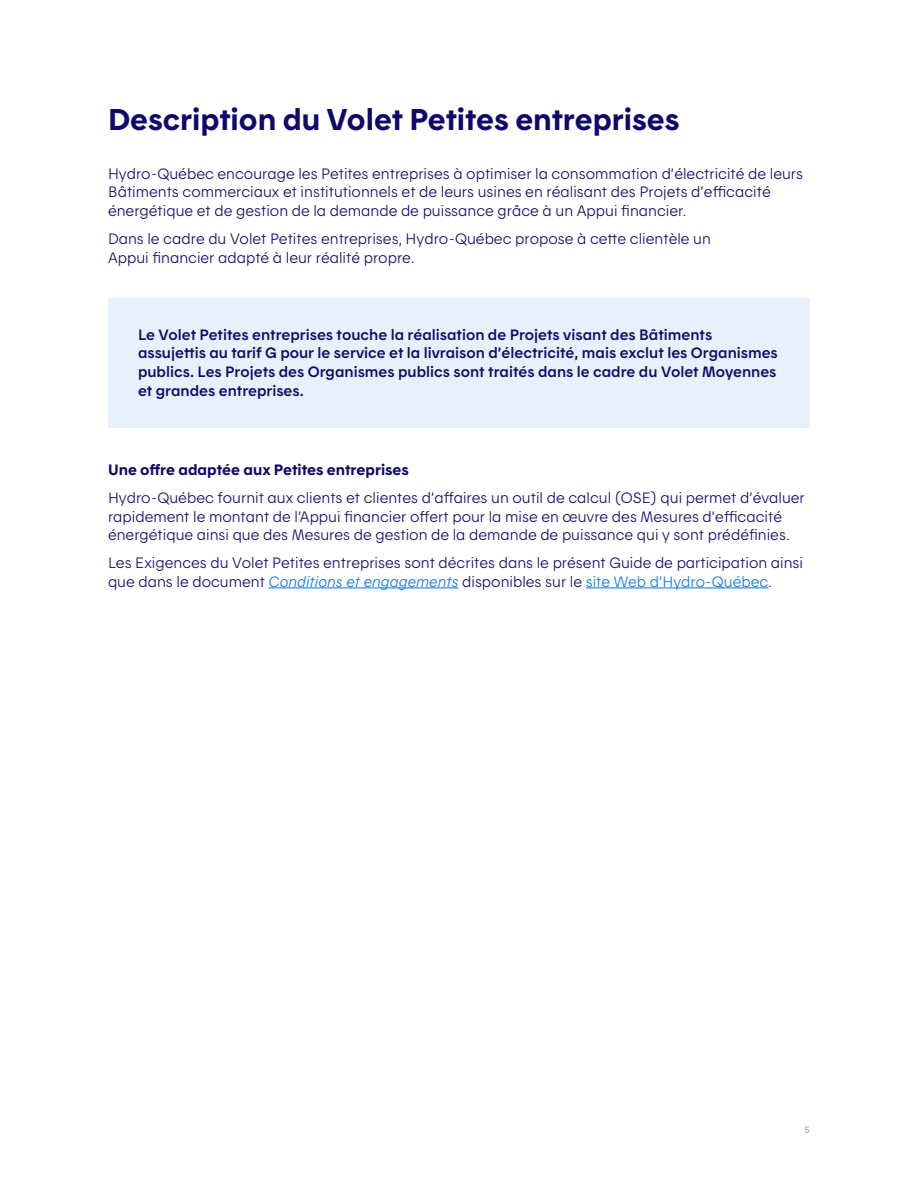
<style>
.page{position:relative;width:918px;height:1188px;background:#fff}
.page>*{position:absolute;margin:0;border:0;box-sizing:border-box;transform-origin:0 0}
.t1{font:30px "Hydro Quebec Gras";color:#0f096c}
.t2{font:15px/18.8px "Hydro Quebec Maigre";color:#0f096c}
.t3{font:15px/18.8px "Hydro Quebec Demi";color:#0f096c}
.t4{font:15px "Hydro Quebec Gras";color:#0f096c}
.t5{font:9px "Hydro Quebec Normal";color:#9d9d9d}
.s1{font-family:"Hydro Quebec Maigre Italique";color:#0e75e5}
.s2{color:#0e75e5}
</style>
<div class="page">
<hr style="left:269px;top:588px;width:190px;height:1px;background:#0e75e5">
<hr style="left:586px;top:588px;width:182px;height:1px;background:#0e75e5">
<div style="left:108px;top:299px;width:702px;height:129px;background:#e7f1fc"></div>
<h2 class="t1" style="left:108px;top:101px;width:573px">Description du Volet Petites entreprises</h2>
<p class="t2" style="left:108px;top:164px;width:697px">Hydro‑Québec encourage les Petites entreprises à optimiser la consommation d’électricité de leurs<br>Bâtiments commerciaux et institutionnels et de leurs usines en réalisant des Projets d’efficacité énergétique et de gestion de la demande de puissance grâce à un Appui financier.</p>
<p class="t2" style="left:108px;top:229px;width:605px">Dans le cadre du Volet Petites entreprises, Hydro‑Québec propose à cette clientèle un<br>Appui financier adapté à leur réalité propre.</p>
<p class="t3" style="left:138px;top:324px;width:641px">Le Volet Petites entreprises touche la réalisation de Projets visant des Bâtiments assujettis au tarif G pour le service et la livraison d’électricité, mais exclut les Organismes publics. Les Projets des Organismes publics sont traités dans le cadre du Volet Moyennes et grandes entreprises.</p>
<h3 class="t4" style="left:108px;top:460px;width:302px">Une offre adaptée aux Petites entreprises</h3>
<p class="t2" style="left:108px;top:488px;width:698px">Hydro‑Québec fournit aux clients et clientes d’affaires un outil de calcul (OSE) qui permet d’évaluer rapidement le montant de l’Appui financier offert pour la mise en œuvre des Mesures d’efficacité énergétique ainsi que des Mesures de gestion de la demande de puissance qui y sont prédéfinies.</p>
<p class="t2" style="left:108px;top:553px;width:697px">Les Exigences du Volet Petites entreprises sont décrites dans le présent Guide de participation ainsi que dans le document <span class="s1">Conditions et engagements</span> disponibles sur le <span class="s2">site Web d’Hydro- Québec</span>.</p>
<p class="t5" style="left:805px;top:1124px;width:7px">5</p>
</div>
